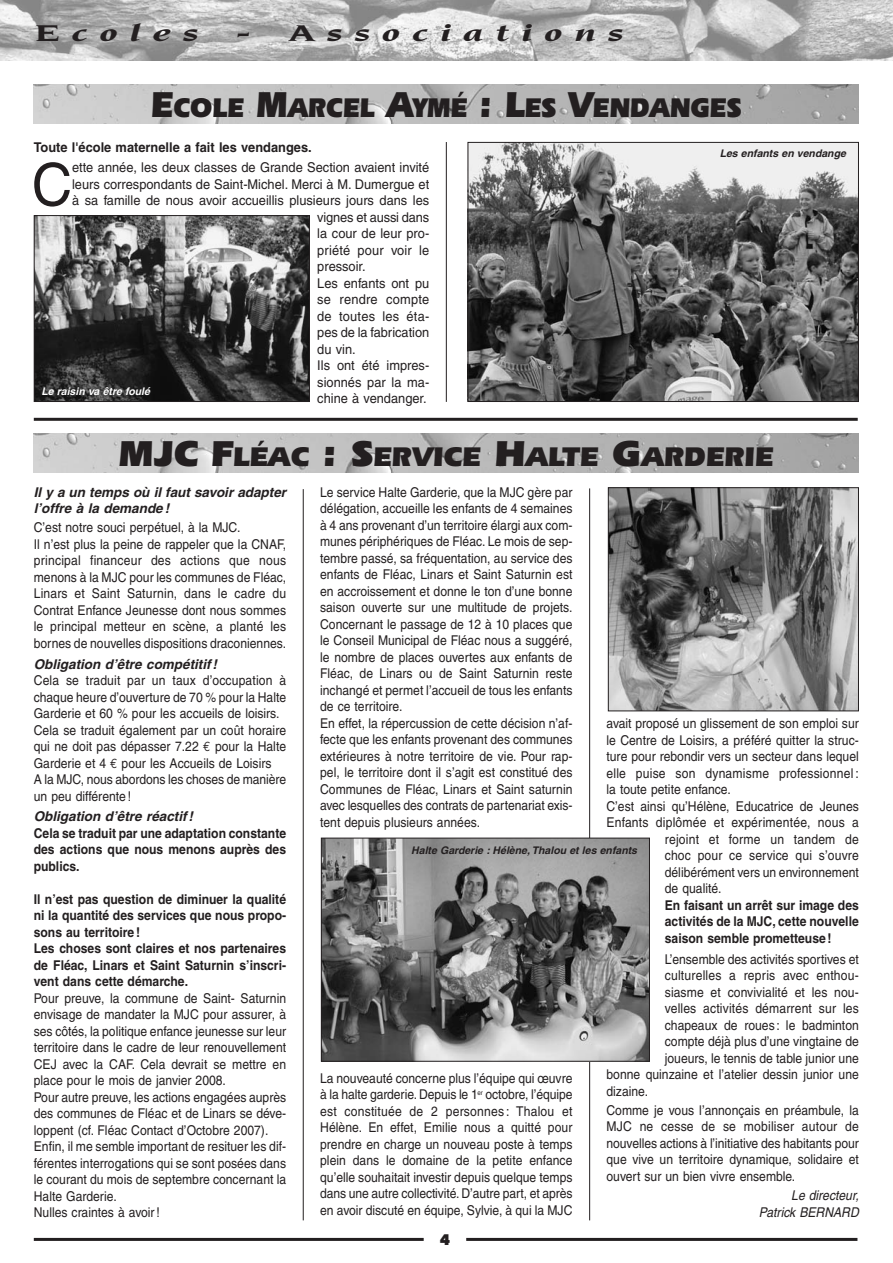
<style>
.page{position:relative;width:893px;height:1263px;background:#fff}
.page>*{position:absolute;margin:0;border:0;box-sizing:border-box;transform-origin:0 0}
.t1{font:58.8px "Helvetica";color:#231f20;scale:.95 1}
.t2{font:900 28.2px "Eras IT Cby BT";color:#231f20}
.t3{font:900 28.2px "Eras IT Cby BT";color:#231f20;scale:.9 1}
.t4{font:900 28.2px "Eras IT Cby BT";color:#231f20;scale:.85 1}
.t5{font:italic 700 24px "Novarese IT Cby BT";letter-spacing:.285em;color:#231f20;scale:1.7 1}
.t6{font:900 15px "Futura BT";color:#231f20}
.t7{font:13.5px/16.5px "Helvetica";color:#231f20;scale:.9 1}
.t8{font:700 13.5px/16.5px "Helvetica";color:#231f20;text-align:justify;scale:.9 1}
.t9{font:13.5px "Helvetica";color:#231f20;scale:.95 1}
.t10{font:italic 700 13.5px/16.5px "Helvetica";color:#231f20}
.t11{font:700 13.5px "Helvetica";color:#231f20;scale:.95 1}
.t12{font:italic 13.5px/16.5px "Helvetica";color:#231f20;text-align:right;scale:.9 1}
.t13{font:italic 700 10.5px "Helvetica";color:#231f20}
.t14{font:italic 700 10.5px "Helvetica";color:#fff}
.s1{font-size:37.5px}
.s2{font-family:"Euro Mono"}
</style>
<div class="page">
<img style="left:0;top:0;width:893px;height:60px">
<hr style="left:34px;top:1238px;width:390px;height:3px;background:#231f20">
<hr style="left:466px;top:1238px;width:391px;height:3px;background:#231f20">
<svg style="left:34px;top:84px;width:825px;height:39px;background:#bababa"></svg>
<svg style="left:34px;top:433px;width:825px;height:39px;background:#bababa"></svg>
<hr style="left:303px;top:489px;width:1px;height:731px;background:#231f20">
<hr style="left:589px;top:488px;width:1px;height:732px;background:#231f20">
<hr style="left:34px;top:418px;width:824px;height:3px;background:#231f20">
<img style="left:323px;top:840px;width:325px;height:220px">
<div style="left:321px;top:838px;width:329px;height:224px;border:1px solid #231f20"></div>
<img style="left:610px;top:489px;width:247px;height:220px">
<div style="left:608px;top:487px;width:251px;height:224px;border:1px solid #231f20"></div>
<hr style="left:446px;top:142px;width:1px;height:260px;background:#231f20">
<img style="left:470px;top:144px;width:387px;height:256px">
<div style="left:468px;top:142px;width:391px;height:260px;border:1px solid #231f20"></div>
<img style="left:36px;top:217px;width:272px;height:183px">
<div style="left:34px;top:215px;width:276px;height:187px;border:1px solid #231f20"></div>
<h3 class="t5" style="left:35px;top:22px;width:97px">Ecoles</h3>
<h3 class="t5" style="left:235px;top:22px;width:230px">- Associations</h3>
<h2 class="t4" style="left:333px;top:98px;width:155px"><span class="s1">C</span>LUB DES</h2>
<h2 class="t3" style="left:525px;top:98px;width:242px">ES <span class="s1">V</span>ENDANGES</h2>
<h2 class="t3" style="left:151px;top:98px;width:455px"><span class="s1">E</span>COLE <span class="s1">M</span>ARCEL <span class="s1">A</span>YMÉ <span class="s1">A: L</span>ÎNÉS</h2>
<p class="t11" style="left:34px;top:142px;width:294px">Toute l'école maternelle a fait les vendanges.</p>
<h1 class="t1" style="left:32px;top:163px;width:44px">C</h1>
<p class="t9" style="left:72px;top:163px;width:377px">ette année, les deux classes de Grande Section avaient invité</p>
<p class="t9" style="left:72px;top:179px;width:377px">leurs correspondants de Saint-Michel. Merci à M. Dumergue et</p>
<p class="t9" style="left:72px;top:196px;width:377px">à sa famille de nous avoir accueillis plusieurs jours dans les</p>
<p class="t9" style="left:317px;top:212px;width:119px">vignes et aussi dans</p>
<p class="t9" style="left:317px;top:229px;width:119px">la cour de leur pro-</p>
<p class="t9" style="left:317px;top:245px;width:119px">priété pour voir le</p>
<p class="t9" style="left:317px;top:262px;width:53px">pressoir.</p>
<p class="t9" style="left:317px;top:278px;width:119px">Les enfants ont pu</p>
<p class="t9" style="left:317px;top:295px;width:119px">se rendre compte</p>
<p class="t9" style="left:317px;top:311px;width:119px">de toutes les éta-</p>
<p class="t9" style="left:317px;top:328px;width:119px">pes de la fabrication</p>
<p class="t9" style="left:317px;top:344px;width:42px">du vin.</p>
<p class="t9" style="left:317px;top:361px;width:119px">Ils ont été impres-</p>
<p class="t9" style="left:317px;top:377px;width:119px">sionnés par la ma-</p>
<p class="t9" style="left:317px;top:394px;width:117px">chine à vendanger.</p>
<p class="t14" style="left:41px;top:388px;width:112px">Le raisin va être foulé</p>
<p class="t13" style="left:720px;top:149px;width:130px">Les enfants en vendange</p>
<h2 class="t2" style="left:526px;top:447px;width:249px">ALTE <span class="s1">G</span>ARDERIE</h2>
<h2 class="t2" style="left:119px;top:447px;width:346px"><span class="s1">MJC F</span>LÉAC <span class="s1">: SC</span>LUB DES</h2>
<h2 class="t2" style="left:373px;top:447px;width:187px">ERVICE<span class="s1">AH</span>ÎNÉS</h2>
<p class="t10" style="left:34px;top:485px;width:256px">Il y a un temps où il faut savoir adapter l’offre à la demande !</p>
<p class="t7" style="left:34px;top:521px;width:282px">C’est notre souci perpétuel, à la MJC.<br>Il n’est plus la peine de rappeler que la CNAF, principal financeur des actions que nous menons à la MJC pour les communes de Fléac, Linars et Saint Saturnin, dans le cadre du Contrat Enfance Jeunesse dont nous sommes le principal metteur en scène, a planté les bornes de nouvelles dispositions draconiennes.</p>
<p class="t10" style="left:34px;top:657px;width:187px">Obligation d’être compétitif !</p>
<p class="t7" style="left:34px;top:673px;width:282px">Cela se traduit par un taux d’occupation à chaque heure d’ouverture de 70 % pour la Halte Garderie et 60 % pour les accueils de loisirs.<br>Cela se traduit également par un coût horaire qui ne doit pas dépasser 7.22 <span class="s2">€</span> pour la Halte Garderie et 4 <span class="s2">€</span> pour les Accueils de Loisirs<br>A la MJC, nous abordons les choses de manière un peu différente !</p>
<p class="t10" style="left:34px;top:810px;width:163px">Obligation d’être réactif !</p>
<p class="t8" style="left:34px;top:826px;width:282px">Cela se traduit par une adaptation constante des actions que nous menons auprès des publics.</p>
<p class="t8" style="left:34px;top:892px;width:282px;text-align:left">Il n’est pas question de diminuer la qualité ni la quantité des services que nous propo&shy;sons au territoire !<br>Les choses sont claires et nos partenaires de Fléac, Linars et Saint Saturnin s’inscri&shy;vent dans cette démarche.</p>
<p class="t7" style="left:34px;top:991px;width:282px">Pour preuve, la commune de Saint- Saturnin envisage de mandater la MJC pour assurer, à ses côtés, la politique enfance jeunesse sur leur territoire dans le cadre de leur renouvellement CEJ avec la CAF. Cela devrait se mettre en place pour le mois de janvier 2008.<br>Pour autre preuve, les actions engagées auprès des communes de Fléac et de Linars se déve&shy;loppent (cf. Fléac Contact d’Octobre 2007).<br>Enfin, il me semble important de resituer les dif&shy;férentes interrogations qui se sont posées dans le courant du mois de septembre concernant la Halte Garderie.<br>Nulles craintes à avoir !</p>
<p class="t7" style="left:320px;top:485px;width:282px">Le service Halte Garderie, que la MJC gère par délégation, accueille les enfants de 4 semaines à 4 ans provenant d’un territoire élargi aux com&shy;munes périphériques de Fléac. Le mois de sep&shy;tembre passé, sa fréquentation, au service des enfants de Fléac, Linars et Saint Saturnin est en accroissement et donne le ton d’une bonne saison ouverte sur une multitude de projets.<br>Concernant le passage de 12 à 10 places que le Conseil Municipal de Fléac nous a suggéré, le nombre de places ouvertes aux enfants de Fléac, de Linars ou de Saint Saturnin reste inchangé et permet l’accueil de tous les enfants de ce territoire.<br>En effet, la répercussion de cette décision n’af&shy;fecte que les enfants provenant des communes extérieures à notre territoire de vie. Pour rap&shy;pel, le territoire dont il s’agit est constitué des Communes de Fléac, Linars et Saint saturnin avec lesquelles des contrats de partenariat exis&shy;tent depuis plusieurs années.</p>
<p class="t7" style="left:606px;top:717px;width:282px">avait proposé un glissement de son emploi sur</p>
<p class="t7" style="left:606px;top:733px;width:282px">le Centre de Loisirs, a préféré quitter la struc-</p>
<p class="t7" style="left:606px;top:750px;width:282px">ture pour rebondir vers un secteur dans lequel</p>
<p class="t7" style="left:606px;top:766px;width:282px">elle puise son dynamisme professionnel :</p>
<p class="t7" style="left:606px;top:783px;width:140px">la toute petite enfance.</p>
<p class="t7" style="left:606px;top:799px;width:282px">C’est ainsi qu’Hélène, Educatrice de Jeunes</p>
<p class="t7" style="left:606px;top:816px;width:282px">Enfants diplômée et expérimentée, nous a</p>
<p class="t7" style="left:665px;top:832px;width:217px">rejoint et forme un tandem de</p>
<p class="t7" style="left:665px;top:849px;width:217px">choc pour ce service qui s’ouvre</p>
<p class="t7" style="left:665px;top:865px;width:217px">délibérément vers un environnement</p>
<p class="t7" style="left:665px;top:882px;width:64px">de qualité.</p>
<p class="t8" style="left:665px;top:898px;width:217px">En faisant un arrêt sur image des activités de la MJC, cette nouvelle saison semble prometteuse !</p>
<p class="t7" style="left:665px;top:952px;width:217px">L’ensemble des activités sportives et</p>
<p class="t7" style="left:665px;top:969px;width:217px">culturelles a repris avec enthou-</p>
<p class="t7" style="left:665px;top:985px;width:217px">siasme et convivialité et les nou-</p>
<p class="t7" style="left:665px;top:1002px;width:217px">velles activités démarrent sur les</p>
<p class="t7" style="left:665px;top:1018px;width:217px">chapeaux de roues : le badminton</p>
<p class="t7" style="left:665px;top:1035px;width:217px">compte déjà plus d’une vingtaine de</p>
<p class="t7" style="left:665px;top:1051px;width:217px">joueurs, le tennis de table junior une</p>
<p class="t7" style="left:606px;top:1068px;width:282px">bonne quinzaine et l’atelier dessin junior une</p>
<p class="t7" style="left:606px;top:1084px;width:48px">dizaine.</p>
<p class="t7" style="left:606px;top:1103px;width:282px;text-align:justify">Comme je vous l’annonçais en préambule, la MJC ne cesse de se mobiliser autour de nouvelles actions à l’initiative des habitants pour que vive un territoire dynamique, solidaire et ouvert sur un bien vivre ensemble.</p>
<p class="t12" style="left:759px;top:1189px;width:115px">Le directeur,<br>Patrick BERNARD</p>
<p class="t13" style="left:411px;top:846px;width:229px">Halte Garderie : Hélène, Thalou et les enfants</p>
<p class="t7" style="left:320px;top:1071px;width:282px;text-align:justify">La nouveauté concerne plus l’équipe qui œuvre à la halte garderie. Depuis le 1<sup>er</sup> octobre, l’équipe est constituée de 2 personnes : Thalou et Hélène. En effet, Emilie nous a quitté pour prendre en charge un nouveau poste à temps plein dans le domaine de la petite enfance qu’elle souhaitait investir depuis quelque temps dans une autre collectivité. D’autre part, et après en avoir discuté en équipe, Sylvie, à qui la MJC</p>
<p class="t6" style="left:440px;top:1233px;width:12px">4</p>
</div>
